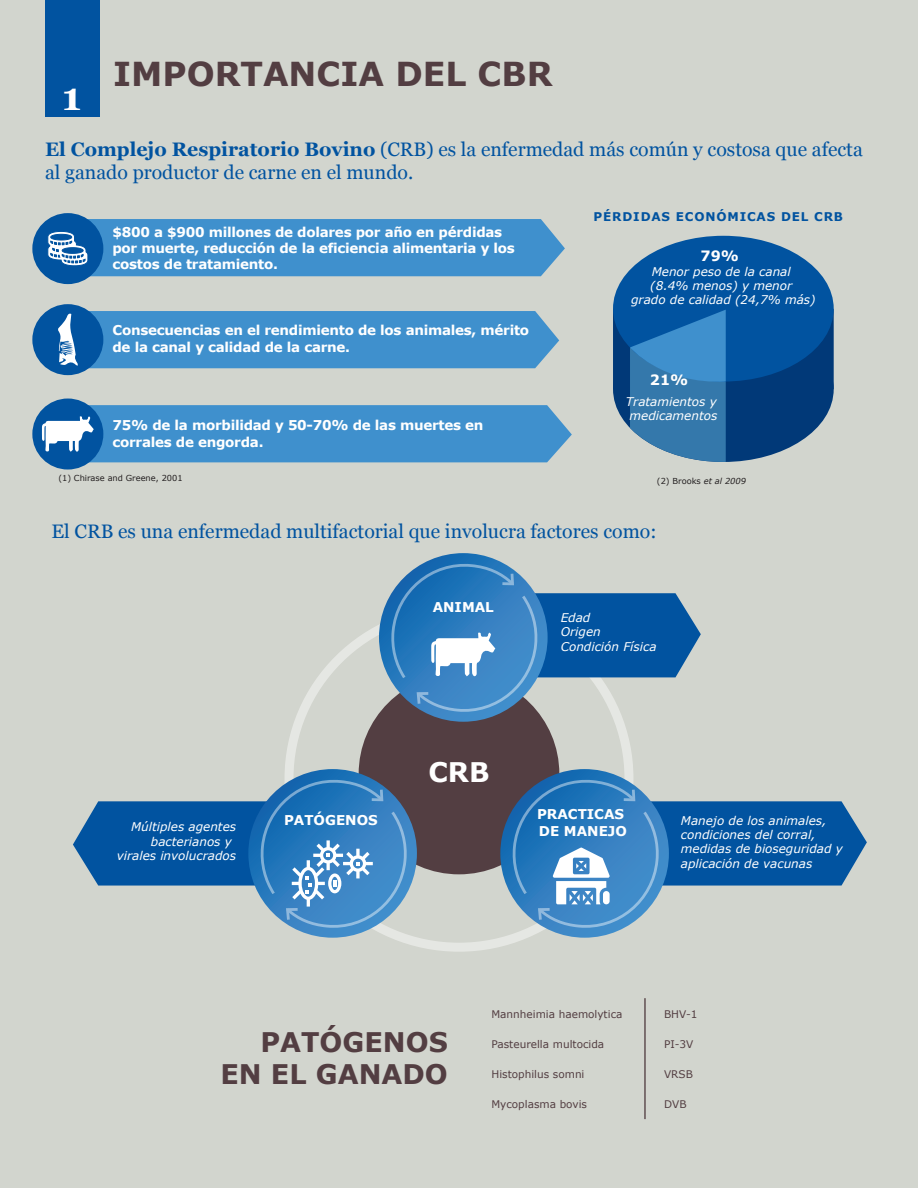
<style>
.page{position:relative;width:918px;height:1188px;background:#d2d5ce}
.page>*{position:absolute;margin:0;border:0;box-sizing:border-box;transform-origin:0 0}
.t1{font:700 39px "Georgia";color:#fff}
.t2{font:700 33px "Verdana";color:#533e42}
.t3{font:700 27px/32.4px "Verdana";color:#533e42;text-align:right}
.t4{font:700 27px "Verdana";color:#fff}
.t5{font:19.5px/23.4px "Georgia";color:#0153a0}
.t6{font:700 14.25px "Verdana";color:#fff}
.t7{font:700 13.5px/16.2px "Verdana";letter-spacing:-.02em;color:#fff}
.t8{font:700 13.5px/16.2px "Verdana";color:#fff}
.t9{font:italic 12px/14.4px "Verdana";color:#fff;text-align:center}
.t10{font:700 12px "Verdana";letter-spacing:.07em;color:#0153a0}
.t11{font:10.5px "Verdana";color:#533e42}
.t12{font:8.25px "Verdana";color:#231f20}
.s1{font-weight:700}
.s2{font-style:italic}
</style>
<div class="page">
<div style="left:359px;top:674px;width:200px;height:200px;background:#533e42;border-radius:50%"></div>
<div style="left:613px;top:236px;width:221px;height:146px;background:#0153a0;border-radius:50%"></div>
<svg style="left:613px;top:309px;width:221px;height:153px"></svg>
<hr style="left:644px;top:998px;width:2px;height:121px;background:#533e42">
<div style="left:45px;top:0;width:54px;height:117px;background:#0153a0"></div>
<div style="left:32px;top:304px;width:71px;height:71px;background:#0153a0;border-radius:50%"></div>
<svg style="left:58px;top:311px;width:501px;height:57px;background:#418fcb"></svg>
<div style="left:32px;top:399px;width:71px;height:71px;background:#0153a0;border-radius:50%"></div>
<svg style="left:42px;top:405px;width:530px;height:57px;background:#4491cb"></svg>
<svg style="left:379px;top:553px;width:169px;height:169px"></svg>
<svg style="left:388px;top:559px;width:313px;height:158px"></svg>
<svg style="left:248px;top:769px;width:169px;height:169px"></svg>
<svg style="left:73px;top:775px;width:337px;height:158px"></svg>
<svg style="left:500px;top:769px;width:169px;height:169px"></svg>
<svg style="left:510px;top:775px;width:357px;height:158px"></svg>
<div style="left:32px;top:213px;width:71px;height:71px;background:#0153a0;border-radius:50%"></div>
<svg style="left:47px;top:219px;width:518px;height:57px;background:#3f8dc9"></svg>
<h1 class="t1" style="left:62px;top:67px;width:21px">1</h1>
<h2 class="t2" style="left:113px;top:52px;width:441px">IMPORTANCIA DEL CBR</h2>
<h3 class="t5" style="left:45px;top:136px;width:819px"><span class="s1">El Complejo Respiratorio Bovino</span> (CRB) es la enfermedad más común y costosa que afecta al ganado productor de carne en el mundo.</h3>
<p class="t7" style="left:112px;top:224px;width:404px">$800 a $900 millones de dolares por año en pérdidas por muerte, reducción de la eficiencia alimentaria y los costos de tratamiento.</p>
<p class="t7" style="left:112px;top:322px;width:418px">Consecuencias en el rendimiento de los animales, mérito de la canal y calidad de la carne.</p>
<p class="t7" style="left:112px;top:418px;width:373px">75% de la morbilidad y 50-70% de las muertes en corrales de engorda.</p>
<p class="t12" style="left:58px;top:473px;width:126px">(1) Chirase and Greene, 2001</p>
<p class="t10" style="left:594px;top:209px;width:251px">PÉRDIDAS ECONÓMICAS DEL CRB</p>
<p class="t6" style="left:701px;top:246px;width:40px">79%</p>
<p class="t9" style="left:631px;top:264px;width:186px">Menor peso de la canal<br>(8.4% menos) y menor<br>grado de calidad (24,7% más)</p>
<p class="t6" style="left:650px;top:371px;width:40px">21%</p>
<p class="t9" style="left:626px;top:394px;width:93px">Tratamientos y medicamentos</p>
<p class="t12" style="left:657px;top:476px;width:91px">(2) Brooks <span class="s2">et al 2009</span></p>
<h3 class="t5" style="left:52px;top:518px;width:606px">El CRB es una enfermedad multifactorial que involucra factores como:</h3>
<p class="t9" style="left:131px;top:820px;width:106px">Múltiples agentes</p>
<p class="t9" style="left:151px;top:834px;width:82px">bacterianos y</p>
<p class="t9" style="left:117px;top:849px;width:121px">virales involucrados</p>
<p class="t7" style="left:433px;top:599px;width:63px">ANIMAL</p>
<p class="t9" style="left:561px;top:611px;width:97px;text-align:left">Edad<br>Origen<br>Condición Física</p>
<h3 class="t4" style="left:428px;top:754px;width:63px">CRB</h3>
<p class="t8" style="left:284px;top:812px;width:95px">PATÓGENOS</p>
<p class="t8" style="left:537px;top:807px;width:91px">PRACTICAS<br>DE MANEJO</p>
<p class="t9" style="left:681px;top:813px;width:164px;text-align:left">Manejo de los animales, condiciones del corral, medidas de bioseguridad y aplicación de vacunas</p>
<h3 class="t3" style="left:220px;top:1026px;width:229px">PATÓGENOS<br>EN EL GANADO</h3>
<p class="t11" style="left:491px;top:1008px;width:132px">Mannheimia haemolytica</p>
<p class="t11" style="left:491px;top:1038px;width:114px">Pasteurella multocida</p>
<p class="t11" style="left:491px;top:1068px;width:95px">Histophilus somni</p>
<p class="t11" style="left:491px;top:1098px;width:97px">Mycoplasma bovis</p>
<p class="t11" style="left:664px;top:1007px;width:35px">BHV-1</p>
<p class="t11" style="left:664px;top:1037px;width:31px">PI-3V</p>
<p class="t11" style="left:664px;top:1067px;width:30px">VRSB</p>
<p class="t11" style="left:664px;top:1097px;width:24px">DVB</p>
</div>
